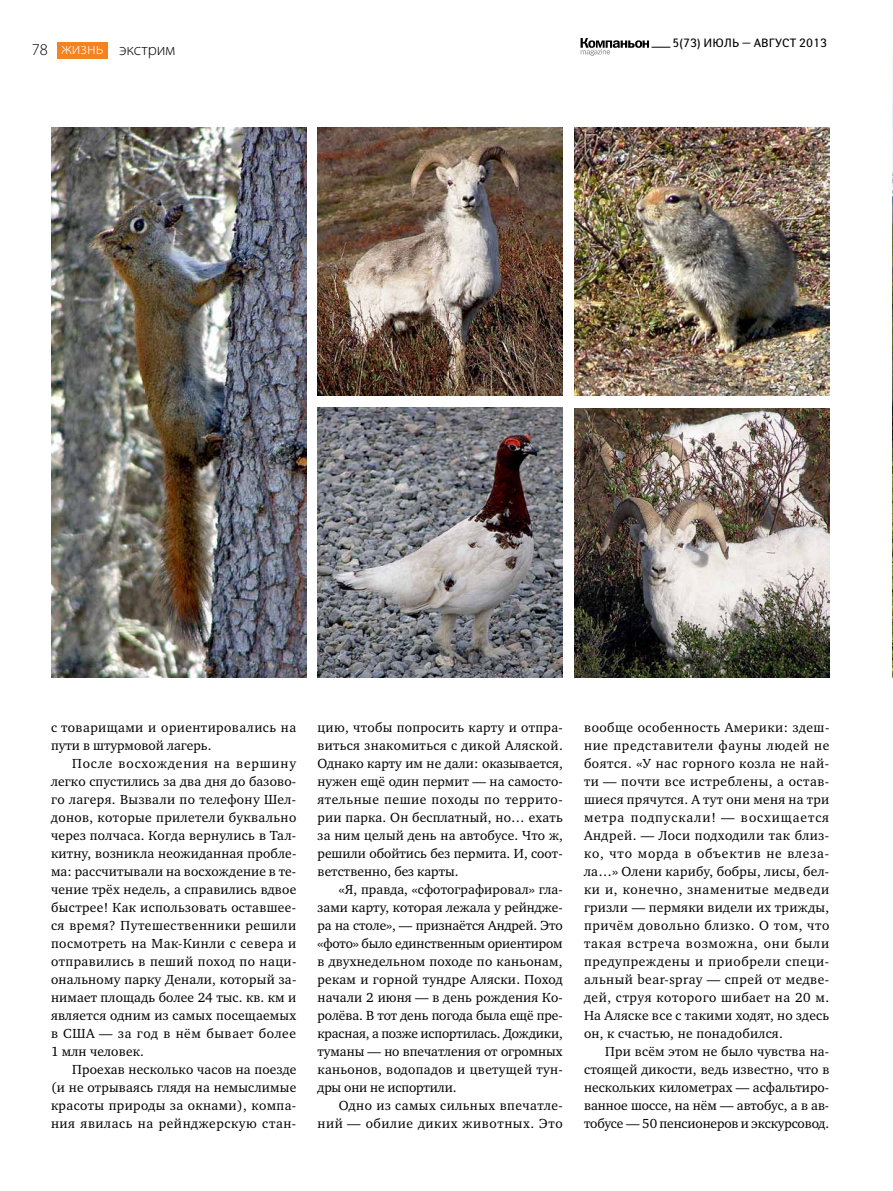
<style>
.page{position:relative;width:893px;height:1191px;background:#fff}
.page>*{position:absolute;margin:0;border:0;box-sizing:border-box;transform-origin:0 0}
.t1{font:300 16.5px "Myriad Pro";color:#000}
.t2{font:13.5px/18px "Charter ITC";letter-spacing:.02em;color:#000;text-align:justify}
.t3{font:12px "Yanus";letter-spacing:.005em;color:#000}
.s1{color:#fff}
</style>
<div class="page">
<img style="left:892px;top:52px;width:1px;height:626px">
<svg style="left:580px;top:38px;width:90px;height:18px"></svg>
<div style="left:57px;top:42px;width:51px;height:17px;background:#f58220"></div>
<img style="left:51px;top:128px;width:255px;height:550px">
<img style="left:317px;top:128px;width:246px;height:268px">
<img style="left:317px;top:408px;width:246px;height:270px">
<img style="left:574px;top:128px;width:255px;height:268px">
<img style="left:574px;top:408px;width:255px;height:270px">
<p class="t1" style="left:32px;top:40px;width:18px">78</p>
<p class="t1" style="left:62px;top:40px;width:115px"><span class="s1">жизнь</span> экстрим</p>
<p class="t3" style="left:673px;top:36px;width:156px">5(73) июль — август 2013</p>
<p class="t2" style="left:51px;top:718px;width:247px">с товарищами и ориентировались на пути в штурмовой лагерь.</p>
<p class="t2" style="left:51px;top:754px;width:247px;text-indent:21px">После восхождения на вершину легко спустились за два дня до базово&shy;го лагеря. Вызвали по телефону Шел&shy;донов, которые прилетели буквально через полчаса. Когда вернулись в Тал&shy;китну, возникла неожиданная пробле&shy;ма: рассчитывали на восхождение в те&shy;чение трёх недель, а справились вдвое быстрее! Как использовать оставшее&shy;ся время? Путешественники решили посмотреть на Мак-Кинли с севера и отправились в пеший поход по наци&shy;ональному парку Денали, который за&shy;нимает площадь более 24 тыс. кв. км и является одним из самых посещаемых в США — за год в нём бывает более 1 млн человек.</p>
<p class="t2" style="left:51px;top:1060px;width:247px;text-indent:21px">Проехав несколько часов на поезде (и не отрываясь глядя на немыслимые красоты природы за окнами), компа&shy;ния явилась на рейнджерскую стан-</p>
<p class="t2" style="left:318px;top:718px;width:247px">цию, чтобы попросить карту и отпра&shy;виться знакомиться с дикой Аляской.<br>Однако карту им не дали: оказывается, нужен ещё один пермит — на самосто&shy;ятельные пешие походы по террито&shy;рии парка. Он бесплатный, но… ехать за ним целый день на автобусе. Что ж, решили обойтись без пермита. И, соот&shy;ветственно, без карты.</p>
<p class="t2" style="left:318px;top:880px;width:247px;text-indent:21px">«Я, правда, «сфотографировал» гла&shy;зами карту, которая лежала у рейндже&shy;ра на столе», — признаётся Андрей. Это «фото» было единственным ориентиром в двухнедельном походе по каньонам, рекам и горной тундре Аляски. Поход начали 2 июня — в день рождения Ко&shy;ролёва. В тот день погода была ещё пре&shy;красная, а позже испортилась. Дождики, туманы — но впечатления от огромных каньонов, водопадов и цветущей тун&shy;дры они не испортили.</p>
<p class="t2" style="left:318px;top:1096px;width:247px;text-align:right">Одно из самых сильных впечатле&shy;ний — обилие диких животных. Это</p>
<p class="t2" style="left:584px;top:718px;width:247px">вообще особенность Америки: здеш&shy;ние представители фауны людей не боятся. «У нас горного козла не най&shy;ти — почти все истреблены, а остав&shy;шиеся прячутся. А тут они меня на три метра подпускали! — восхищается Андрей. — Лоси подходили так близ&shy;ко, что морда в объектив не влеза&shy;ла…» Олени карибу, бобры, лисы, бел&shy;ки и, конечно, знаменитые медведи гризли — пермяки видели их трижды, причём довольно близко. О том, что такая встреча возможна, они были предупреждены и приобрели специ&shy;альный bear-spray — спрей от медве&shy;дей, струя которого шибает на 20 м.<br>На Аляске все с такими ходят, но здесь он, к счастью, не понадобился.</p>
<p class="t2" style="left:584px;top:1042px;width:247px;text-indent:21px">При всём этом не было чувства на&shy;стоящей дикости, ведь известно, что в нескольких километрах — асфальтиро&shy;ванное шоссе, на нём — автобус, а в ав&shy;тобусе — 50 пенсионеров и экскурсовод.</p>
</div>
